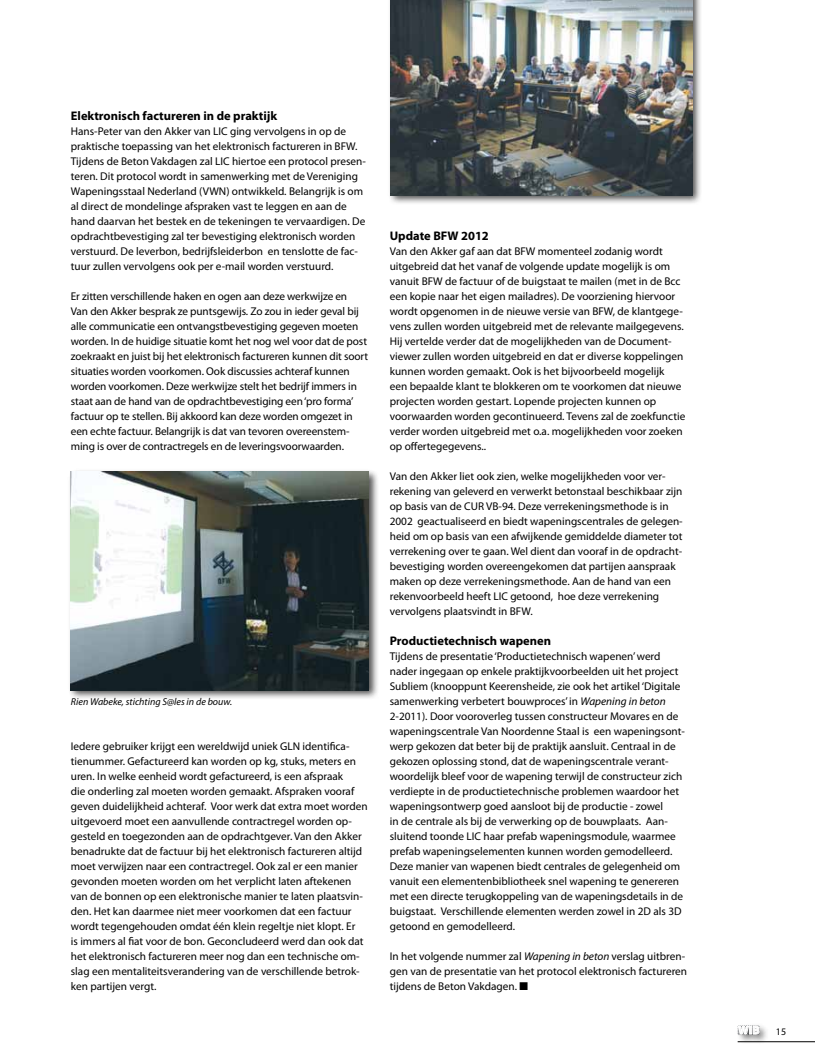
<style>
.page{position:relative;width:815px;height:1063px;background:#fff}
.page>*{position:absolute;margin:0;border:0;box-sizing:border-box;transform-origin:0 0}
.t1{font:700 12.5px "Myriad Pro";color:#000}
.t2{font:700 11.62px "Myriad Pro";color:#fff}
.t3{font:11.25px/15px "Myriad Pro";color:#000}
.t4{font:italic 10px "Myriad Pro";color:#000}
.t5{font:10px "Myriad Pro";color:#000}
.s1{font-style:italic}
</style>
<div class="page">
<hr style="left:738px;top:1041px;width:77px;height:1px;background:#000">
<div style="left:736px;top:1023px;width:33px;height:22px;background:#000;opacity:.7"></div>
<svg style="left:738px;top:1023px;width:21px;height:15px"></svg>
<div style="left:68px;top:468px;width:311px;height:232px;background:#000;opacity:.7"></div>
<img style="left:71px;top:472px;width:298px;height:218px">
<div style="left:388px;top:0;width:315px;height:205px;background:#000;opacity:.7"></div>
<img style="left:391px;top:0;width:301px;height:195px">
<p class="t1" style="left:71px;top:108px;width:208px">Elektronisch factureren in de praktijk</p>
<p class="t3" style="left:71px;top:124px;width:296px">Hans-Peter van den Akker van LIC ging vervolgens in op de praktische toepassing van het elektronisch factureren in BFW.<br>Tijdens de Beton Vakdagen zal LIC hiertoe een protocol presen&shy;teren. Dit protocol wordt in samenwerking met de Vereniging Wapeningsstaal Nederland (VWN) ontwikkeld. Belangrijk is om al direct de mondelinge afspraken vast te leggen en aan de hand daarvan het bestek en de tekeningen te vervaardigen. De opdrachtbevestiging zal ter bevestiging elektronisch worden verstuurd. De leverbon, bedrijfsleiderbon en tenslotte de fac&shy;tuur zullen vervolgens ook per e-mail worden verstuurd.</p>
<p class="t3" style="left:71px;top:289px;width:299px">Er zitten verschillende haken en ogen aan deze werkwijze en<br>Van den Akker besprak ze puntsgewijs. Zo zou in ieder geval bij alle communicatie een ontvangstbevestiging gegeven moeten worden. In de huidige situatie komt het nog wel voor dat de post zoekraakt en juist bij het elektronisch factureren kunnen dit soort situaties worden voorkomen. Ook discussies achteraf kunnen worden voorkomen. Deze werkwijze stelt het bedrijf immers in staat aan de hand van de opdrachtbevestiging een ‘pro forma’ factuur op te stellen. Bij akkoord kan deze worden omgezet in een echte factuur. Belangrijk is dat van tevoren overeenstem&shy;ming is over de contractregels en de leveringsvoorwaarden.</p>
<p class="t4" style="left:71px;top:695px;width:163px">Rien Wabeke, stichting S@les in de bouw.</p>
<p class="t3" style="left:71px;top:738px;width:298px">Iedere gebruiker krijgt een wereldwijd uniek GLN identifica&shy;tienummer. Gefactureerd kan worden op kg, stuks, meters en uren. In welke eenheid wordt gefactureerd, is een afspraak<br>die onderling zal moeten worden gemaakt. Afspraken vooraf geven duidelijkheid achteraf. Voor werk dat extra moet worden uitgevoerd moet een aanvullende contractregel worden op&shy;gesteld en toegezonden aan de opdrachtgever. Van den Akker benadrukte dat de factuur bij het elektronisch factureren altijd moet verwijzen naar een contractregel. Ook zal er een manier gevonden moeten worden om het verplicht laten aftekenen van de bonnen op een elektronische manier te laten plaatsvin&shy;den. Het kan daarmee niet meer voorkomen dat een factuur wordt tegengehouden omdat één klein regeltje niet klopt. Er<br>is immers al fiat voor de bon. Geconcludeerd werd dan ook dat het elektronisch factureren meer nog dan een technische om&shy;slag een mentaliteitsverandering van de verschillende betrok&shy;ken partijen vergt.</p>
<p class="t1" style="left:390px;top:228px;width:101px">Update BFW 2012</p>
<p class="t3" style="left:390px;top:244px;width:297px">Van den Akker gaf aan dat BFW momenteel zodanig wordt uitgebreid dat het vanaf de volgende update mogelijk is om vanuit BFW de factuur of de buigstaat te mailen (met in de Bcc een kopie naar het eigen mailadres). De voorziening hiervoor wordt opgenomen in de nieuwe versie van BFW, de klantgege&shy;vens zullen worden uitgebreid met de relevante mailgegevens.<br>Hij vertelde verder dat de mogelijkheden van de Document&shy;viewer zullen worden uitgebreid en dat er diverse koppelingen kunnen worden gemaakt. Ook is het bijvoorbeeld mogelijk<br>een bepaalde klant te blokkeren om te voorkomen dat nieuwe projecten worden gestart. Lopende projecten kunnen op voorwaarden worden gecontinueerd. Tevens zal de zoekfunctie verder worden uitgebreid met o.a. mogelijkheden voor zoeken op offertegegevens..</p>
<p class="t3" style="left:390px;top:469px;width:294px">Van den Akker liet ook zien, welke mogelijkheden voor ver&shy;rekening van geleverd en verwerkt betonstaal beschikbaar zijn op basis van de CUR VB-94. Deze verrekeningsmethode is in 2002 geactualiseerd en biedt wapeningscentrales de gelegen&shy;heid om op basis van een afwijkende gemiddelde diameter tot verrekening over te gaan. Wel dient dan vooraf in de opdracht&shy;bevestiging worden overeengekomen dat partijen aanspraak maken op deze verrekeningsmethode. Aan de hand van een rekenvoorbeeld heeft LIC getoond, hoe deze verrekening vervolgens plaatsvindt in BFW.</p>
<p class="t1" style="left:390px;top:633px;width:163px">Productietechnisch wapenen</p>
<p class="t3" style="left:390px;top:649px;width:297px">Tijdens de presentatie ‘Productietechnisch wapenen’ werd nader ingegaan op enkele praktijkvoorbeelden uit het project Subliem (knooppunt Keerensheide, zie ook het artikel ‘Digitale samenwerking verbetert bouwproces’ in <span class="s1">Wapening in beton </span>2-2011). Door vooroverleg tussen constructeur Movares en de wapeningscentrale Van Noordenne Staal is een wapeningsont&shy;werp gekozen dat beter bij de praktijk aansluit. Centraal in de gekozen oplossing stond, dat de wapeningscentrale verant&shy;woordelijk bleef voor de wapening terwijl de constructeur zich verdiepte in de productietechnische problemen waardoor het wapeningsontwerp goed aansloot bij de productie - zowel<br>in de centrale als bij de verwerking op de bouwplaats. Aan&shy;sluitend toonde LIC haar prefab wapeningsmodule, waarmee prefab wapeningselementen kunnen worden gemodelleerd.<br>Deze manier van wapenen biedt centrales de gelegenheid om vanuit een elementenbibliotheek snel wapening te genereren met een directe terugkoppeling van de wapeningsdetails in de buigstaat. Verschillende elementen werden zowel in 2D als 3D getoond en gemodelleerd.</p>
<p class="t3" style="left:390px;top:948px;width:299px">In het volgende nummer zal <span class="s1">Wapening in beton</span> verslag uitbren&shy;gen van de presentatie van het protocol elektronisch factureren tijdens de Beton Vakdagen. ■</p>
<p class="t2" style="left:738px;top:1023px;width:23px">WIB</p>
<p class="t5" style="left:776px;top:1025px;width:12px">15</p>
</div>
